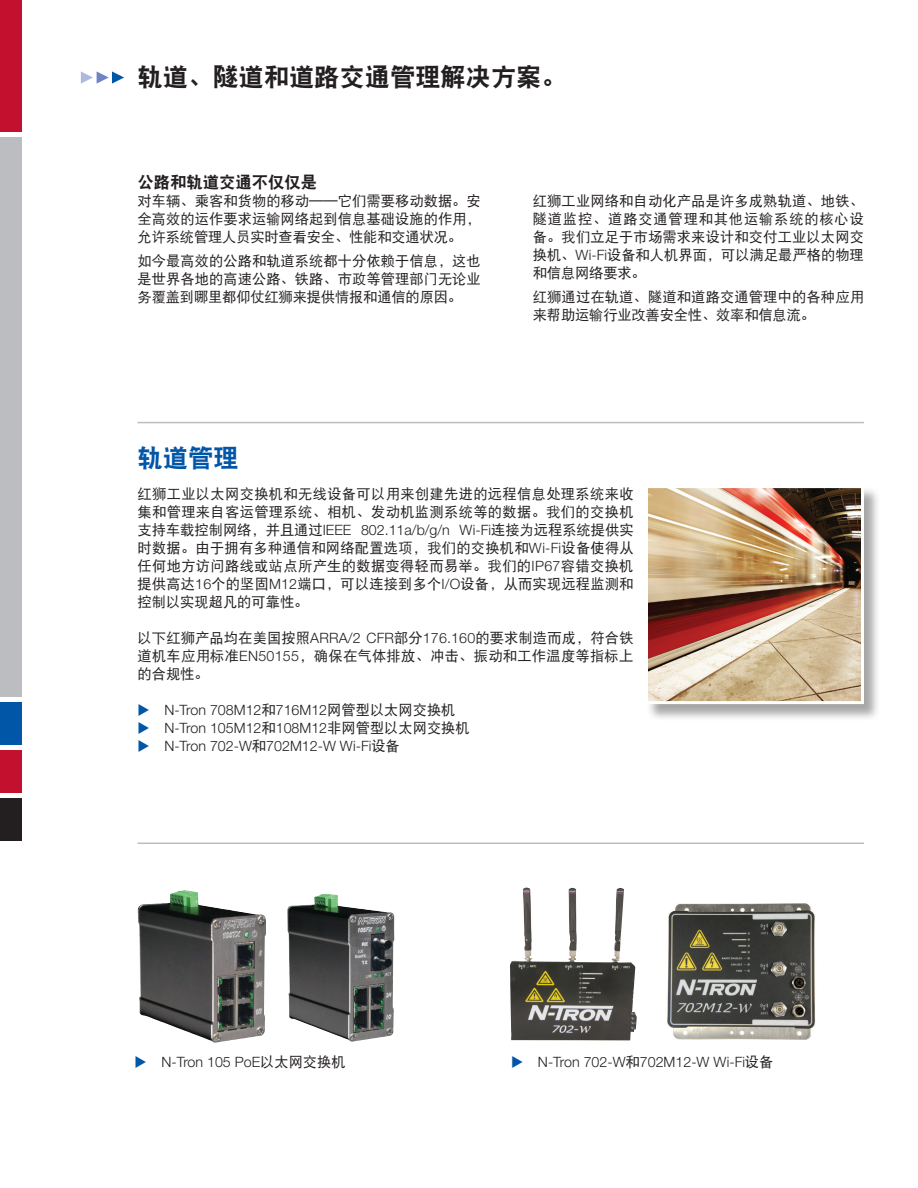
<style>
.page{position:relative;width:918px;height:1188px;background:#fff}
.page>*{position:absolute;margin:0;border:0;box-sizing:border-box;transform-origin:0 0}
.t1{font:25.5px "DF Hei W9";letter-spacing:-.01em;color:#231f20}
.t2{font:25.5px "DF Hei W9";color:#0156a8}
.t3{font:16.5px "DF Hei W9";letter-spacing:-.01em;color:#231f20}
.t4{font:14.25px/18px "DF Hei W5";letter-spacing:.005em;color:#231f20;text-align:justify}
.t5{font:300 14.25px/18px "Helvetica Neue LT Std";color:#231f20}
.s1{font-family:"Helvetica Neue LT Std";font-weight:300}
.s2{font-family:"DF Hei W5";font-weight:400}
</style>
<div class="page">
<svg style="left:81px;top:71px;width:43px;height:13px"></svg>
<div style="left:0;top:138px;width:21px;height:559px;background:#bcbdc0"></div>
<div style="left:0;top:0;width:21px;height:132px;background:#c3102f"></div>
<div style="left:0;top:798px;width:21px;height:42px;background:#231f20"></div>
<div style="left:0;top:751px;width:21px;height:42px;background:#c3102f"></div>
<div style="left:0;top:702px;width:21px;height:42px;background:#0156a8"></div>
<hr style="left:138px;top:422px;width:726px;height:1px;background:#bcbdc0">
<div style="left:646px;top:486px;width:235px;height:235px;background:#231f20;opacity:.4"></div>
<img style="left:649px;top:489px;width:211px;height:211px">
<div style="left:645px;top:485px;width:219px;height:219px;border:3px solid #fff"></div>
<img style="left:137px;top:890px;width:129px;height:153px">
<img style="left:667px;top:904px;width:149px;height:135px">
<img style="left:510px;top:887px;width:127px;height:154px">
<hr style="left:138px;top:843px;width:726px;height:1px;background:#bcbdc0">
<img style="left:287px;top:894px;width:39px;height:73px">
<h1 class="t1" style="left:138px;top:64px;width:431px">轨道、隧道和道路交通管理解决方案。</h1>
<p class="t3" style="left:138px;top:173px;width:181px">公路和轨道交通不仅仅是</p>
<p class="t4" style="left:138px;top:192px;width:345px">对车辆、乘客和货物的移动——它们需要移动数据。安全高效的运作要求运输网络起到信息基础设施的作用，允许系统管理人员实时查看安全、性能和交通状况。</p>
<p class="t4" style="left:138px;top:252px;width:345px">如今最高效的公路和轨道系统都十分依赖于信息，这也是世界各地的高速公路、铁路、市政等管理部门无论业务覆盖到哪里都仰仗红狮来提供情报和通信的原因。</p>
<h1 class="t2" style="left:138px;top:445px;width:103px">轨道管理</h1>
<p class="t4" style="left:533px;top:192px;width:333px">红狮工业网络和自动化产品是许多成熟轨道、地铁、隧道监控、道路交通管理和其他运输系统的核心设备。我们立足于市场需求来设计和交付工业以太网交换机、<span class="s1">Wi-Fi</span>设备和人机界面，可以满足最严格的物理和信息网络要求。</p>
<p class="t4" style="left:533px;top:288px;width:333px">红狮通过在轨道、隧道和道路交通管理中的各种应用来帮助运输行业改善安全性、效率和信息流。</p>
<p class="t4" style="left:138px;top:484px;width:498px">红狮工业以太网交换机和无线设备可以用来创建先进的远程信息处理系统来收集和管理来自客运管理系统、相机、发动机监测系统等的数据。我们的交换机支持车载控制网络，并且通过<span class="s1">IEEE 802.11a/b/g/n Wi-Fi</span>连接为远程系统提供实时数据。由于拥有多种通信和网络配置选项，我们的交换机和<span class="s1">Wi-Fi</span>设备使得从任何地方访问路线或站点所产生的数据变得轻而易举。我们的<span class="s1">IP67</span>容错交换机提供高达<span class="s1">16</span>个的坚固<span class="s1">M12</span>端口，可以连接到多个<span class="s1">I/O</span>设备，从而实现远程监测和控制以实现超凡的可靠性。</p>
<p class="t4" style="left:138px;top:628px;width:498px">以下红狮产品均在美国按照<span class="s1">ARRA/2 CFR</span>部分<span class="s1">176.160</span>的要求制造而成，符合铁道机车应用标准<span class="s1">EN50155</span>，确保在气体排放、冲击、振动和工作温度等指标上的合规性。</p>
<p class="t5" style="left:164px;top:700px;width:307px">N-Tron 708M12<span class="s2">和</span>716M12<span class="s2">网管型以太网交换机<br></span>N-Tron 105M12<span class="s2">和</span>108M12<span class="s2">非网管型以太网交换机<br></span>N-Tron 702-W<span class="s2">和</span>702M12-W Wi-Fi<span class="s2">设备</span></p>
<p class="t5" style="left:161px;top:1052px;width:186px">N-Tron 105 PoE<span class="s2">以太网交换机</span></p>
<p class="t5" style="left:538px;top:1052px;width:237px">N-Tron 702-W<span class="s2">和</span>702M12-W Wi-Fi<span class="s2">设备</span></p>
</div>
